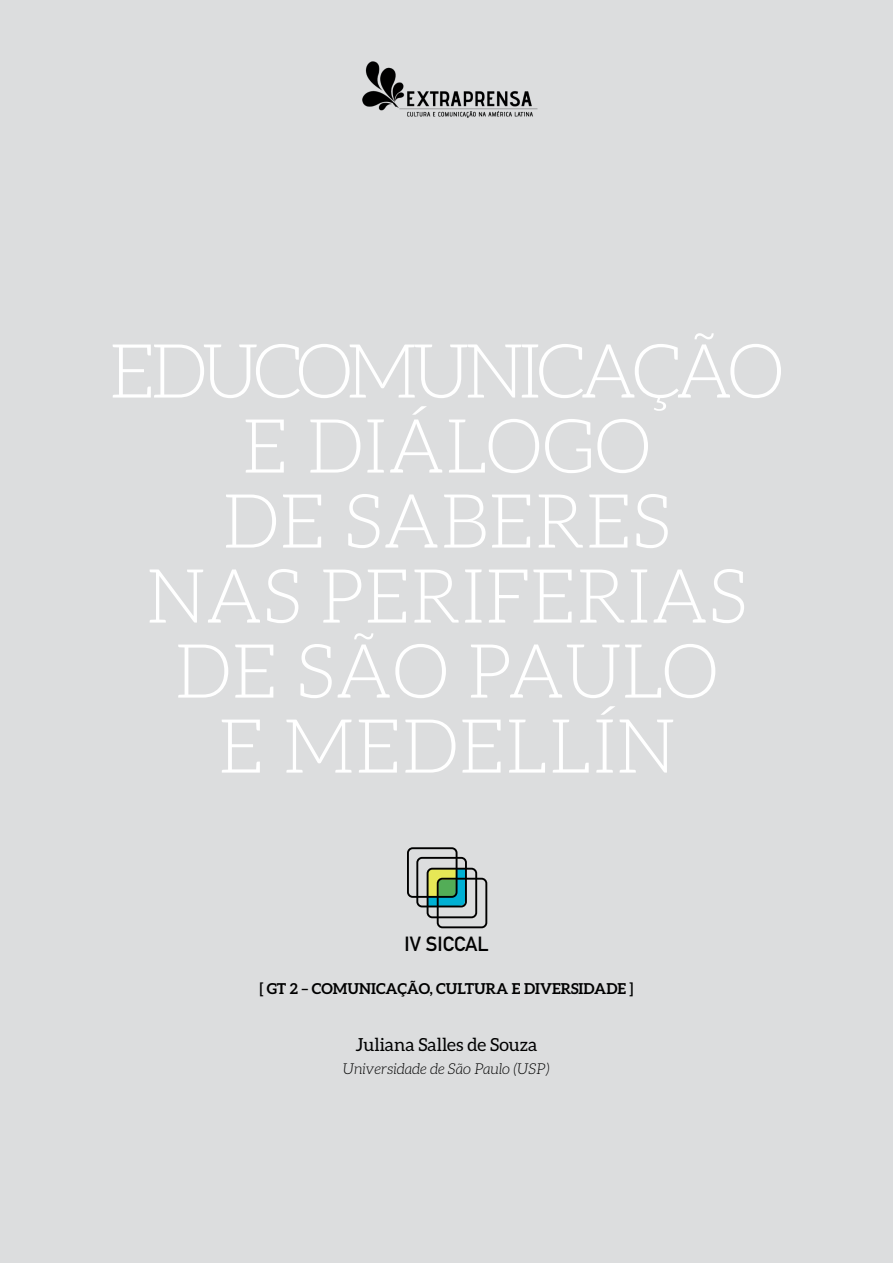
<style>
.page{position:relative;width:893px;height:1263px;background:#dcddde}
.page>*{position:absolute;margin:0;border:0;box-sizing:border-box;transform-origin:0 0}
.t1{font:300 75px/75px "Aleo";color:#fff;text-align:center}
.t2{font:700 20.25px "DIN Alternate";color:#000}
.t3{font:18px "Aleo";color:#000}
.t4{font:700 15px "Aleo";color:#000}
.t5{font:italic 300 15px "Aleo";color:#000}
</style>
<div class="page">
<img style="left:362px;top:61px;width:176px;height:57px">
<div style="left:427px;top:868px;width:50px;height:50px;border:2px solid #000;border-radius:5px"></div>
<div style="left:416px;top:857px;width:51px;height:50px;border:2px solid #000;border-radius:5px"></div>
<svg style="left:427px;top:868px;width:39px;height:39px"></svg>
<div style="left:437px;top:878px;width:50px;height:50px;border:2px solid #000;border-radius:5px"></div>
<div style="left:407px;top:847px;width:50px;height:51px;border:2px solid #000;border-radius:5px"></div>
<p class="t1" style="left:109px;top:333px;width:677px">EDUCOMUNICAÇÃO<br>E DIÁLOGO<br>DE SABERES<br>NAS PERIFERIAS<br>DE SÃO PAULO<br>E MEDELLÍN</p>
<p class="t2" style="left:405px;top:928px;width:86px">IV SICCAL</p>
<p class="t4" style="left:260px;top:980px;width:375px">[ GT 2 – COMUNICAÇÃO, CULTURA E DIVERSIDADE ]</p>
<p class="t3" style="left:356px;top:1035px;width:183px">Juliana Salles de Souza</p>
<p class="t5" style="left:343px;top:1060px;width:208px">Universidade de São Paulo (USP)</p>
</div>
